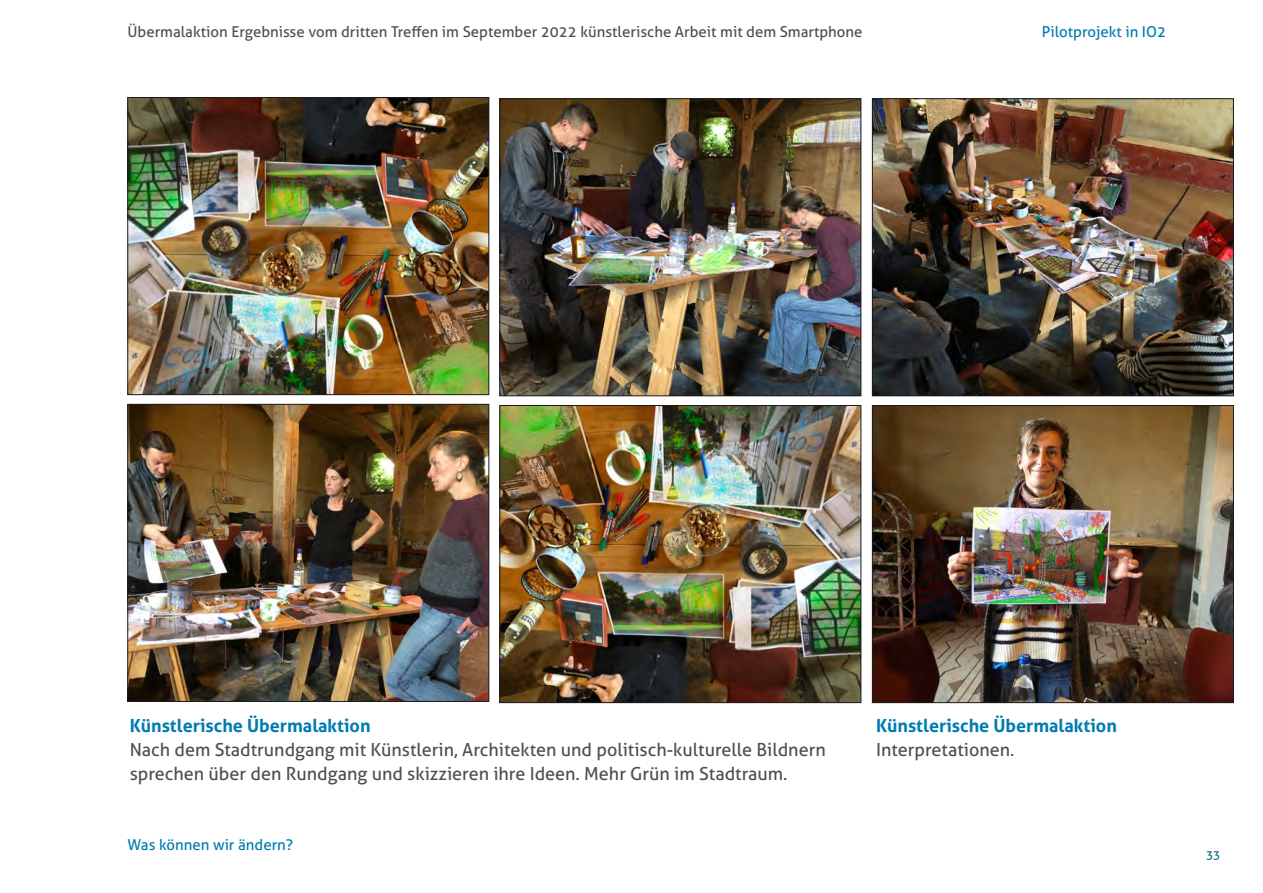
<style>
.page{position:relative;width:1263px;height:893px;background:#fff}
.page>*{position:absolute;margin:0;border:0;box-sizing:border-box;transform-origin:0 0}
.t1{font:18px/24px "Aller";color:#504e53}
.t2{font:700 18px "Aller";color:#007bb0}
.t3{font:15px "Aller";color:#504e53}
.t4{font:15px "Aller";color:#007bb0}
.t5{font:12px "Aller";color:#00657b}
</style>
<div class="page">
<img style="left:130px;top:406px;width:357px;height:294px">
<div style="left:128px;top:404px;width:361px;height:298px;border:1px solid #1b1b1f"></div>
<img style="left:502px;top:407px;width:357px;height:294px">
<div style="left:500px;top:405px;width:361px;height:298px;border:1px solid #1b1b1f"></div>
<img style="left:874px;top:407px;width:357px;height:294px">
<div style="left:872px;top:405px;width:361px;height:298px;border:1px solid #1b1b1f"></div>
<img style="left:130px;top:99px;width:357px;height:294px">
<div style="left:128px;top:97px;width:361px;height:298px;border:1px solid #1b1b1f"></div>
<img style="left:502px;top:101px;width:357px;height:293px">
<div style="left:500px;top:99px;width:361px;height:297px;border:1px solid #1b1b1f"></div>
<img style="left:874px;top:101px;width:357px;height:293px">
<div style="left:872px;top:99px;width:361px;height:297px;border:1px solid #1b1b1f"></div>
<p class="t3" style="left:127px;top:22px;width:737px">Übermalaktion Ergebnisse vom dritten Treffen im September 2022 künstlerische Arbeit mit dem Smartphone</p>
<p class="t4" style="left:1042px;top:22px;width:126px">Pilotprojekt in IO2</p>
<p class="t2" style="left:130px;top:714px;width:242px">Künstlerische Übermalaktion</p>
<p class="t1" style="left:130px;top:737px;width:698px">Nach dem Stadtrundgang mit Künstlerin, Architekten und politisch-kulturelle Bildnern sprechen über den Rundgang und skizzieren ihre Ideen. Mehr Grün im Stadtraum.</p>
<p class="t4" style="left:128px;top:835px;width:167px">Was können wir ändern?</p>
<p class="t2" style="left:876px;top:714px;width:242px">Künstlerische Übermalaktion</p>
<p class="t1" style="left:876px;top:737px;width:140px">Interpretationen.</p>
<p class="t5" style="left:1206px;top:848px;width:16px">33</p>
</div>
